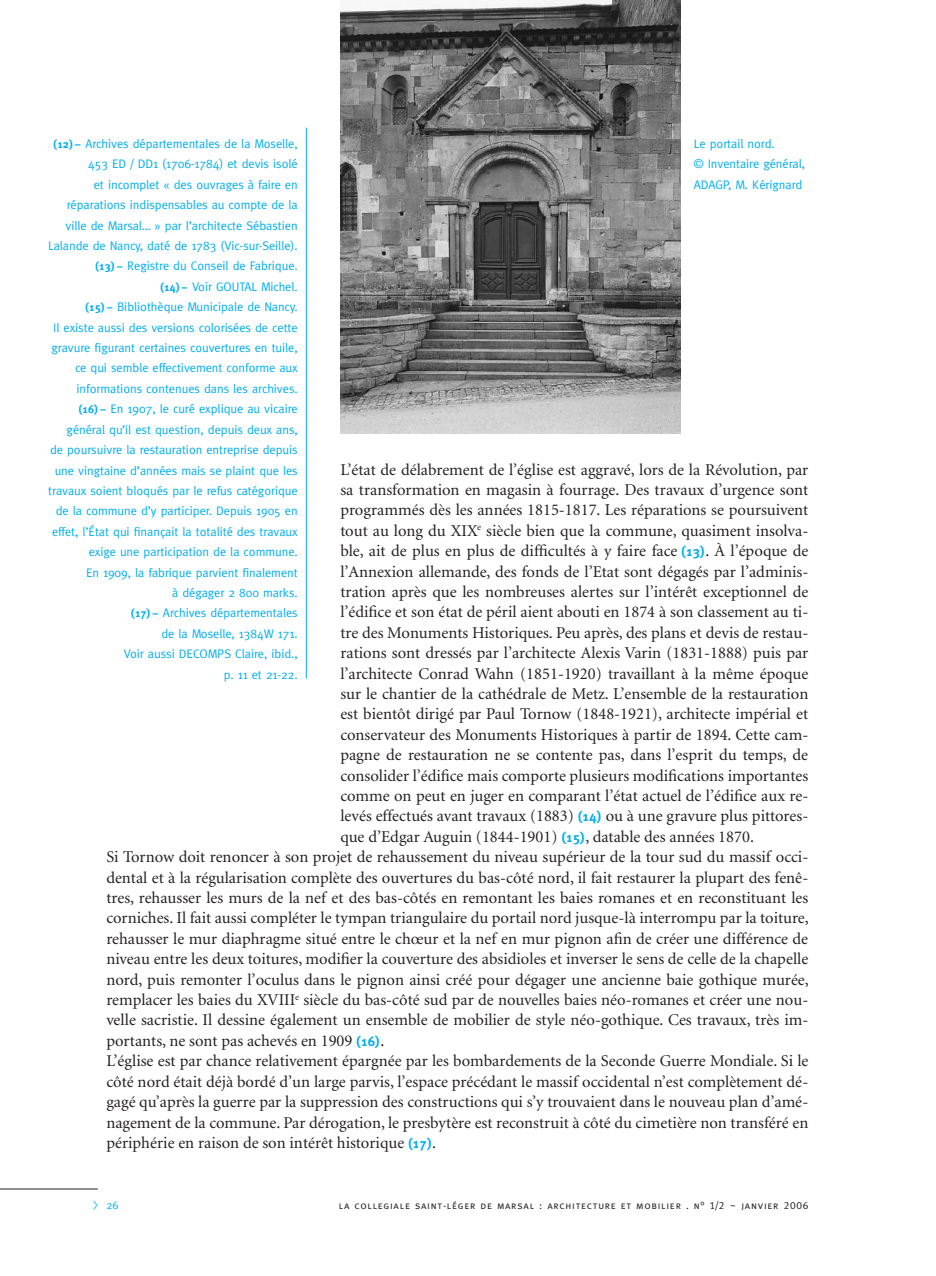
<style>
.page{position:relative;width:936px;height:1276px;background:#fff}
.page>*{position:absolute;margin:0;border:0;box-sizing:border-box;transform-origin:0 0}
._01_texte_base{font:16.5px/20.4px "Minion";color:#231f20;text-align:justify}
._02_footnotes{font:12.45px/20.4px "Meta";letter-spacing:-.005em;color:#00aeef;text-align:right}
._02_légende{font:12.45px "Meta";letter-spacing:-.005em;color:#00aeef}
.t1{font:11.25px "Meta";color:#00aeef}
._07_bas_de_page{font:10.5px "Meta Caps";letter-spacing:.07em;color:#231f20}
.s1{font-weight:700;font-size:11.25px}
.s2{font-family:"Meta";font-weight:700;font-size:13.5px;color:#00aeef}
</style>
<div class="page">
<hr style="left:0;top:1188px;width:98px;height:1px;background:#231f20">
<svg style="left:93px;top:1200px;width:5px;height:9px"></svg>
<hr style="left:306px;top:128px;width:1px;height:550px;background:#00aeef">
<img style="left:340px;top:0;width:340px;height:434px">
<p class="_02_footnotes" style="left:53px;top:133px;width:246px"><span class="s1">(12) –</span> Archives départementales de la Moselle,</p>
<p class="_02_footnotes" style="left:88px;top:154px;width:211px">453 ED / DD1 (1706-1784) et devis isolé</p>
<p class="_02_footnotes" style="left:48px;top:174px;width:251px">et incomplet « des ouvrages à faire en réparations indispensables au compte de la ville de Marsal… » par l’architecte Sébastien Lalande de Nancy, daté de 1783 (Vic-sur-Seille).</p>
<p class="_02_footnotes" style="left:95px;top:256px;width:204px"><span class="s1">(13) –</span> Registre du Conseil de Fabrique.</p>
<p class="_02_footnotes" style="left:160px;top:276px;width:139px"><span class="s1">(14) –</span> Voir GOUTAL Michel.</p>
<p class="_02_footnotes" style="left:85px;top:296px;width:214px"><span class="s1">(15) –</span> Bibliothèque Municipale de Nancy.</p>
<p class="_02_footnotes" style="left:51px;top:317px;width:248px">Il existe aussi des versions colorisées de cette gravure figurant certaines couvertures en tuile, ce qui semble effectivement conforme aux informations contenues dans les archives.</p>
<p class="_02_footnotes" style="left:67px;top:398px;width:233px"><span class="s1">(16) –</span> En 1907, le curé explique au vicaire général qu’il est question, depuis deux ans,</p>
<p class="_02_footnotes" style="left:48px;top:439px;width:251px">de poursuivre la restauration entreprise depuis une vingtaine d’années mais se plaint que les travaux soient bloqués par le refus catégorique de la commune d’y participer. Depuis 1905 en effet, l’État qui finançait la totalité des travaux exige une participation de la commune.</p>
<p class="_02_footnotes" style="left:86px;top:562px;width:213px">En 1909, la fabrique parvient finalement</p>
<p class="_02_footnotes" style="left:172px;top:582px;width:127px">à dégager 2 800 marks.</p>
<p class="_02_footnotes" style="left:131px;top:602px;width:168px"><span class="s1">(17) –</span> Archives départementales</p>
<p class="_02_footnotes" style="left:161px;top:623px;width:138px">de la Moselle, 1384W 171.</p>
<p class="_02_footnotes" style="left:124px;top:643px;width:175px">Voir aussi DECOMPS Claire, ibid.,</p>
<p class="_02_footnotes" style="left:224px;top:664px;width:75px">p. 11 et 21-22.</p>
<p class="_02_légende" style="left:693px;top:136px;width:83px">Le portail nord.</p>
<p class="_02_légende" style="left:693px;top:157px;width:113px">© Inventaire général,</p>
<p class="_02_légende" style="left:693px;top:177px;width:110px">ADAGP, M. Kérignard</p>
<p class="_01_texte_base" style="left:340px;top:460px;width:469px">L’état de délabrement de l’église est aggravé, lors de la Révolution, par sa transformation en magasin à fourrage. Des travaux d’urgence sont programmés dès les années 1815-1817. Les réparations se poursuivent tout au long du XIX<sup>e</sup> siècle bien que la commune, quasiment insolva&shy;ble, ait de plus en plus de difficultés à y faire face <span class="s2">(13)</span>. À l’époque de l’Annexion allemande, des fonds de l’Etat sont dégagés par l’adminis&shy;tration après que les nombreuses alertes sur l’intérêt exceptionnel de l’édifice et son état de péril aient abouti en 1874 à son classement au ti&shy;tre des Monuments Historiques. Peu après, des plans et devis de restau&shy;rations sont dressés par l’architecte Alexis Varin (1831-1888) puis par l’architecte Conrad Wahn (1851-1920) travaillant à la même époque sur le chantier de la cathédrale de Metz. L’ensemble de la restauration est bientôt dirigé par Paul Tornow (1848-1921), architecte impérial et conservateur des Monuments Historiques à partir de 1894. Cette cam&shy;pagne de restauration ne se contente pas, dans l’esprit du temps, de consolider l’édifice mais comporte plusieurs modifications importantes comme on peut en juger en comparant l’état actuel de l’édifice aux re&shy;levés effectués avant travaux (1883) <span class="s2">(14)</span> ou à une gravure plus pittores&shy;que d’Edgar Auguin (1844-1901) <span class="s2">(15)</span>, datable des années 1870.</p>
<p class="_01_texte_base" style="left:106px;top:847px;width:704px">Si Tornow doit renoncer à son projet de rehaussement du niveau supérieur de la tour sud du massif occi&shy;dental et à la régularisation complète des ouvertures du bas-côté nord, il fait restaurer la plupart des fenê&shy;tres, rehausser les murs de la nef et des bas-côtés en remontant les baies romanes et en reconstituant les corniches. Il fait aussi compléter le tympan triangulaire du portail nord jusque-là interrompu par la toiture, rehausser le mur diaphragme situé entre le chœur et la nef en mur pignon afin de créer une différence de niveau entre les deux toitures, modifier la couverture des absidioles et inverser le sens de celle de la chapelle nord, puis remonter l’oculus dans le pignon ainsi créé pour dégager une ancienne baie gothique murée, remplacer les baies du XVIII<sup>e</sup> siècle du bas-côté sud par de nouvelles baies néo-romanes et créer une nou&shy;velle sacristie. Il dessine également un ensemble de mobilier de style néo-gothique. Ces travaux, très im&shy;portants, ne sont pas achevés en 1909 <span class="s2">(16)</span>.</p>
<p class="_01_texte_base" style="left:106px;top:1051px;width:703px">L’église est par chance relativement épargnée par les bombardements de la Seconde Guerre Mondiale. Si le côté nord était déjà bordé d’un large parvis, l’espace précédant le massif occidental n’est complètement dé&shy;gagé qu’après la guerre par la suppression des constructions qui s’y trouvaient dans le nouveau plan d’amé&shy;nagement de la commune. Par dérogation, le presbytère est reconstruit à côté du cimetière non transféré en périphérie en raison de son intérêt historique <span class="s2">(17)</span>.</p>
<p class="t1" style="left:106px;top:1198px;width:14px">26</p>
<p class="_07_bas_de_page" style="left:339px;top:1199px;width:471px">la collegiale saint-léger de marsal : architecture et mobilier . n° 1/2 ~ janvier 2006</p>
</div>
